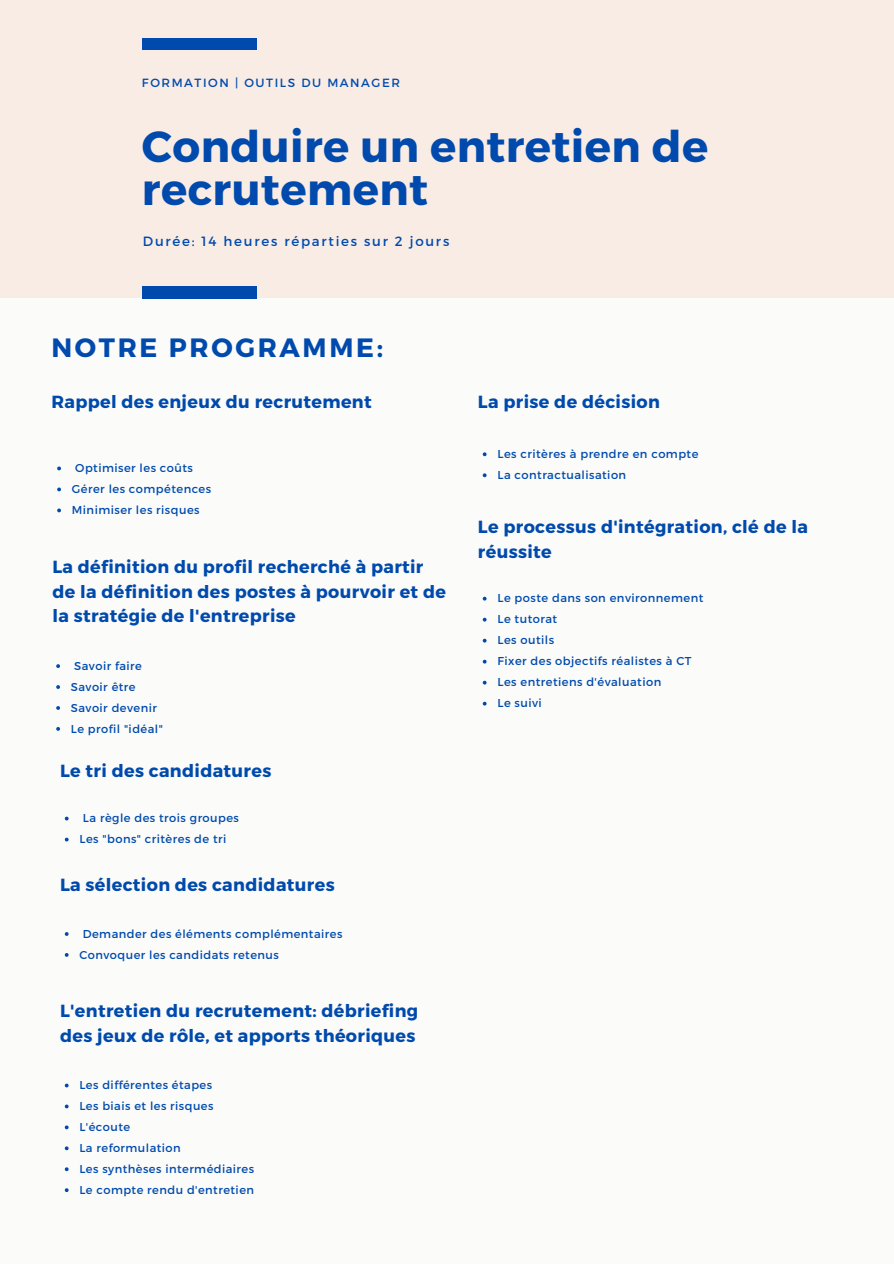
<style>
.page{position:relative;width:894px;height:1264px;background:#fff}
.page>*{position:absolute;margin:0;border:0;box-sizing:border-box;transform-origin:0 0}
.t1{font:700 43.5px/42.9px "Montserrat";letter-spacing:.01em;color:#004aad}
.t2{font:700 26.55px "Montserrat";letter-spacing:.1em;color:#004aad}
.t3{font:700 17.55px/24.8px "Montserrat";letter-spacing:.02em;color:#004aad}
.t4{font:13.35px "Montserrat";letter-spacing:.13em;color:#004aad}
.t5{font:11.85px "Montserrat";letter-spacing:.13em;color:#004aad}
.t6{font:11.4px "Montserrat";letter-spacing:.04em;color:#004aad}
</style>
<div class="page">
<div style="left:0;top:0;width:893px;height:1263px;background:#fbfbf9"></div>
<div style="left:0;top:0;width:893px;height:298px;background:#f9ece4"></div>
<div style="left:142px;top:39px;width:115px;height:11px;background:#004aad"></div>
<div style="left:142px;top:287px;width:115px;height:11px;background:#004aad"></div>
<svg style="left:57px;top:466px;width:4px;height:4px"></svg>
<svg style="left:57px;top:487px;width:4px;height:4px"></svg>
<svg style="left:57px;top:508px;width:4px;height:4px"></svg>
<svg style="left:56px;top:664px;width:4px;height:4px"></svg>
<svg style="left:56px;top:685px;width:4px;height:4px"></svg>
<svg style="left:56px;top:706px;width:4px;height:4px"></svg>
<svg style="left:56px;top:727px;width:4px;height:3px"></svg>
<svg style="left:65px;top:816px;width:4px;height:4px"></svg>
<svg style="left:65px;top:837px;width:4px;height:4px"></svg>
<svg style="left:65px;top:932px;width:4px;height:3px"></svg>
<svg style="left:65px;top:953px;width:4px;height:3px"></svg>
<svg style="left:65px;top:1083px;width:4px;height:4px"></svg>
<svg style="left:65px;top:1104px;width:4px;height:4px"></svg>
<svg style="left:65px;top:1125px;width:4px;height:4px"></svg>
<svg style="left:65px;top:1146px;width:4px;height:4px"></svg>
<svg style="left:65px;top:1167px;width:4px;height:4px"></svg>
<svg style="left:482px;top:452px;width:4px;height:4px"></svg>
<svg style="left:482px;top:473px;width:4px;height:4px"></svg>
<svg style="left:482px;top:596px;width:4px;height:4px"></svg>
<svg style="left:482px;top:617px;width:4px;height:4px"></svg>
<svg style="left:482px;top:638px;width:4px;height:4px"></svg>
<svg style="left:482px;top:659px;width:4px;height:4px"></svg>
<svg style="left:482px;top:680px;width:4px;height:4px"></svg>
<svg style="left:482px;top:701px;width:4px;height:4px"></svg>
<p class="t5" style="left:142px;top:75px;width:259px">FORMATION | OUTILS DU MANAGER</p>
<p class="t1" style="left:142px;top:123px;width:568px">Conduire un entretien de recrutement</p>
<p class="t4" style="left:143px;top:232px;width:308px">Durée: 14 heures réparties sur 2 jours</p>
<p class="t2" style="left:51px;top:331px;width:333px">NOTRE PROGRAMME:</p>
<p class="t3" style="left:51px;top:388px;width:322px">Rappel des enjeux du recrutement</p>
<p class="t6" style="left:75px;top:461px;width:119px">Optimiser les coûts</p>
<p class="t6" style="left:72px;top:482px;width:141px">Gérer les compétences</p>
<p class="t6" style="left:72px;top:503px;width:129px">Minimiser les risques</p>
<p class="t3" style="left:52px;top:553px;width:395px">La définition du profil recherché à partir de la définition des postes à pourvoir et de la stratégie de l'entreprise</p>
<p class="t6" style="left:74px;top:658px;width:69px">Savoir faire</p>
<p class="t6" style="left:71px;top:679px;width:66px">Savoir être</p>
<p class="t6" style="left:71px;top:700px;width:88px">Savoir devenir</p>
<p class="t6" style="left:71px;top:721px;width:93px">Le profil "idéal"</p>
<p class="t3" style="left:60px;top:757px;width:213px">Le tri des candidatures</p>
<p class="t6" style="left:83px;top:811px;width:158px">La règle des trois groupes</p>
<p class="t6" style="left:79px;top:832px;width:148px">Les "bons" critères de tri</p>
<p class="t3" style="left:60px;top:871px;width:276px">La sélection des candidatures</p>
<p class="t6" style="left:83px;top:926px;width:261px">Demander des éléments complémentaires</p>
<p class="t6" style="left:79px;top:947px;width:201px">Convoquer les candidats retenus</p>
<p class="t3" style="left:60px;top:997px;width:360px">L'entretien du recrutement: débriefing des jeux de rôle, et apports théoriques</p>
<p class="t6" style="left:79px;top:1077px;width:134px">Les différentes étapes</p>
<p class="t6" style="left:79px;top:1098px;width:135px">Les biais et les risques</p>
<p class="t6" style="left:79px;top:1119px;width:52px">L'écoute</p>
<p class="t6" style="left:79px;top:1140px;width:103px">La reformulation</p>
<p class="t6" style="left:79px;top:1161px;width:176px">Les synthèses intermédiaires</p>
<p class="t6" style="left:79px;top:1182px;width:176px">Le compte rendu d'entretien</p>
<p class="t3" style="left:478px;top:388px;width:183px">La prise de décision</p>
<p class="t6" style="left:497px;top:446px;width:202px">Les critères à prendre en compte</p>
<p class="t6" style="left:497px;top:467px;width:130px">La contractualisation</p>
<p class="t3" style="left:478px;top:513px;width:331px">Le processus d'intégration, clé de la réussite</p>
<p class="t6" style="left:497px;top:591px;width:207px">Le poste dans son environnement</p>
<p class="t6" style="left:497px;top:612px;width:61px">Le tutorat</p>
<p class="t6" style="left:497px;top:633px;width:58px">Les outils</p>
<p class="t6" style="left:497px;top:654px;width:195px">Fixer des objectifs réalistes à CT</p>
<p class="t6" style="left:497px;top:675px;width:165px">Les entretiens d'évaluation</p>
<p class="t6" style="left:497px;top:696px;width:46px">Le suivi</p>
</div>
